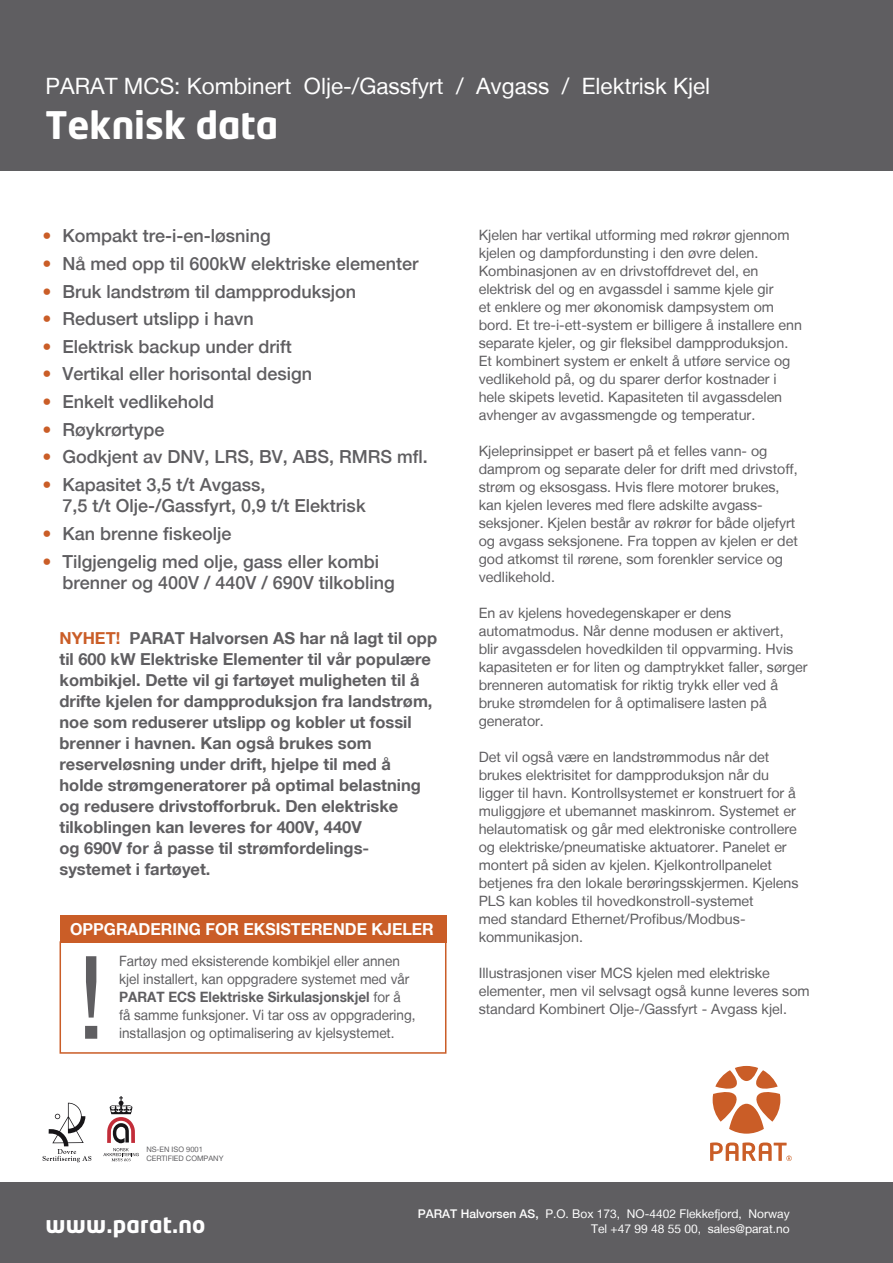
<style>
.page{position:relative;width:893px;height:1263px;background:#fff}
.page>*{position:absolute;margin:0;border:0;box-sizing:border-box;transform-origin:0 0}
.t1{font:115.5px "Helvetica Neue LT";color:#5f5e61;scale:.95 1}
.t2{font:700 37.5px "Neo Tech Std";color:#fff}
.t3{font:22.5px "Helvetica Neue LT";color:#fff}
.t4{font:700 22.5px "Neo Tech Std";letter-spacing:.01em;color:#fff}
.t5{font:500 18px/21.6px "Helvetica Neue LT";color:#5f5e61}
.t6{font:700 16.5px/21px "Helvetica Neue LT";color:#5f5e61}
.t7{font:700 16.5px "Helvetica Neue LT";color:#fff}
.t8{font:14.25px/18px "Helvetica Neue LT";color:#5f5e61}
.t9{font:14.25px/18px "Helvetica Neue LT";color:#5f5e61;scale:.95 1}
.t10{font:12px "Helvetica Neue LT";color:#fff}
.t11{font:7.5px/9px "Helvetica Neue LT";color:#5f5e61}
.s1{color:#ca5d27}
.s2{font-weight:700}
.s3{font-weight:500}
</style>
<div class="page">
<div style="left:0;top:0;width:893px;height:170px;background:#5f5e61"></div>
<svg style="left:713px;top:1066px;width:67px;height:68px"></svg>
<svg style="left:710px;top:1142px;width:82px;height:19px"></svg>
<div style="left:0;top:1182px;width:893px;height:81px;background:#5f5e61"></div>
<svg style="left:43px;top:1103px;width:48px;height:59px"></svg>
<svg style="left:103px;top:1096px;width:36px;height:65px"></svg>
<div style="left:60px;top:941px;width:386px;height:113px;border:2px solid #ca5d27"></div>
<div style="left:60px;top:915px;width:386px;height:27px;background:#ca5d27"></div>
<h3 class="t3" style="left:46px;top:73px;width:666px">PARAT MCS: Kombinert Olje-/Gassfyrt / Avgass / Elektrisk Kjel</h3>
<h2 class="t2" style="left:46px;top:101px;width:234px">Teknisk data</h2>
<p class="t5" style="left:43px;top:225px;width:230px"><span class="s1">•</span> Kompakt tre-i-en-løsning</p>
<p class="t5" style="left:43px;top:253px;width:378px"><span class="s1">•</span> Nå med opp til 600kW elektriske elementer</p>
<p class="t5" style="left:43px;top:280px;width:315px"><span class="s1">•</span> Bruk landstrøm til dampproduksjon</p>
<p class="t5" style="left:43px;top:308px;width:213px"><span class="s1">•</span> Redusert utslipp i havn</p>
<p class="t5" style="left:43px;top:335px;width:251px"><span class="s1">•</span> Elektrisk backup under drift</p>
<p class="t5" style="left:43px;top:363px;width:271px"><span class="s1">•</span> Vertikal eller horisontal design</p>
<p class="t5" style="left:43px;top:391px;width:173px"><span class="s1">•</span> Enkelt vedlikehold</p>
<p class="t5" style="left:43px;top:418px;width:124px"><span class="s1">•</span> Røykrørtype</p>
<p class="t5" style="left:43px;top:446px;width:387px"><span class="s1">•</span> Godkjent av DNV, LRS, BV, ABS, RMRS mfl.</p>
<p class="t5" style="left:62px;top:473px;width:305px;text-indent:-20px"><span class="s1">•</span> Kapasitet 3,5 t/t Avgass,<br>7,5 t/t Olje-/Gassfyrt, 0,9 t/t Elektrisk</p>
<p class="t5" style="left:43px;top:523px;width:191px"><span class="s1">•</span> Kan brenne fiskeolje</p>
<p class="t5" style="left:62px;top:550px;width:334px;text-indent:-20px"><span class="s1">•</span> Tilgjengelig med olje, gass eller kombi brenner og 400V / 440V / 690V tilkobling</p>
<p class="t6" style="left:60px;top:627px;width:379px"><span class="s1">NYHET!</span> PARAT Halvorsen AS har nå lagt til opp til 600 kW Elektriske Elementer til vår populære kombikjel. Dette vil gi fartøyet muligheten til å drifte kjelen for dampproduksjon fra landstrøm, noe som reduserer utslipp og kobler ut fossil brenner i havnen. Kan også brukes som reserveløsning under drift, hjelpe til med å holde strømgeneratorer på optimal belastning og redusere drivstofforbruk. Den elektriske tilkoblingen kan leveres for 400V, 440V<br>og 690V for å passe til strømfordelings&shy;systemet i fartøyet.</p>
<p class="t7" style="left:70px;top:919px;width:365px">OPPGRADERING FOR EKSISTERENDE KJELER</p>
<h1 class="t1" style="left:77px;top:929px;width:31px">!</h1>
<p class="t9" style="left:119px;top:952px;width:314px">Fartøy med eksisterende kombikjel eller annen kjel installert, kan oppgradere systemet med vår <span class="s2">PARAT ECS Elektriske Sirkulasjonskjel</span> for å<br>få samme funksjoner. Vi tar oss av oppgradering, installasjon og optimalisering av kjelsystemet.</p>
<p class="t11" style="left:146px;top:1144px;width:79px">NS-EN ISO 9001<br>CERTIFIED COMPANY</p>
<p class="t8" style="left:479px;top:226px;width:325px">Kjelen har vertikal utforming med røkrør gjennom kjelen og dampfordunsting i den øvre delen.<br>Kombinasjonen av en drivstoffdrevet del, en elektrisk del og en avgassdel i samme kjele gir<br>et enklere og mer økonomisk dampsystem om bord. Et tre-i-ett-system er billigere å installere enn separate kjeler, og gir fleksibel dampproduksjon.<br>Et kombinert system er enkelt å utføre service og vedlikehold på, og du sparer derfor kostnader i hele skipets levetid. Kapasiteten til avgassdelen avhenger av avgassmengde og temperatur.</p>
<p class="t8" style="left:479px;top:441px;width:321px">Kjeleprinsippet er basert på et felles vann- og damprom og separate deler for drift med drivstoff, strøm og eksosgass. Hvis flere motorer brukes, kan kjelen leveres med flere adskilte avgass&shy;seksjoner. Kjelen består av røkrør for både oljefyrt og avgass seksjonene. Fra toppen av kjelen er det god atkomst til rørene, som forenkler service og vedlikehold.</p>
<p class="t8" style="left:479px;top:603px;width:330px">En av kjelens hovedegenskaper er dens automatmodus. Når denne modusen er aktivert,<br>blir avgassdelen hovedkilden til oppvarming. Hvis kapasiteten er for liten og damptrykket faller, sørger brenneren automatisk for riktig trykk eller ved å bruke strømdelen for å optimalisere lasten på generator.</p>
<p class="t8" style="left:479px;top:747px;width:321px">Det vil også være en landstrømmodus når det brukes elektrisitet for dampproduksjon når du ligger til havn. Kontrollsystemet er konstruert for å muliggjøre et ubemannet maskinrom. Systemet er helautomatisk og går med elektroniske controllere og elektriske/pneumatiske aktuatorer. Panelet er montert på siden av kjelen. Kjelkontrollpanelet betjenes fra den lokale berøringsskjermen. Kjelens PLS kan kobles til hovedkonstroll-systemet<br>med standard Ethernet/Profibus/Modbus&shy;kommunikasjon.</p>
<p class="t8" style="left:479px;top:963px;width:332px">Illustrasjonen viser MCS kjelen med elektriske elementer, men vil selvsagt også kunne leveres som standard Kombinert Olje-/Gassfyrt - Avgass kjel.</p>
<p class="t10" style="left:418px;top:1207px;width:373px"><span class="s3">PARAT Halvorsen AS,</span> P.O. Box 173, NO-4402 Flekkefjord, Norway</p>
<h3 class="t4" style="left:46px;top:1210px;width:161px">www.parat.no</h3>
<p class="t10" style="left:591px;top:1221px;width:200px">Tel +47 99 48 55 00, sales@parat.no</p>
</div>
